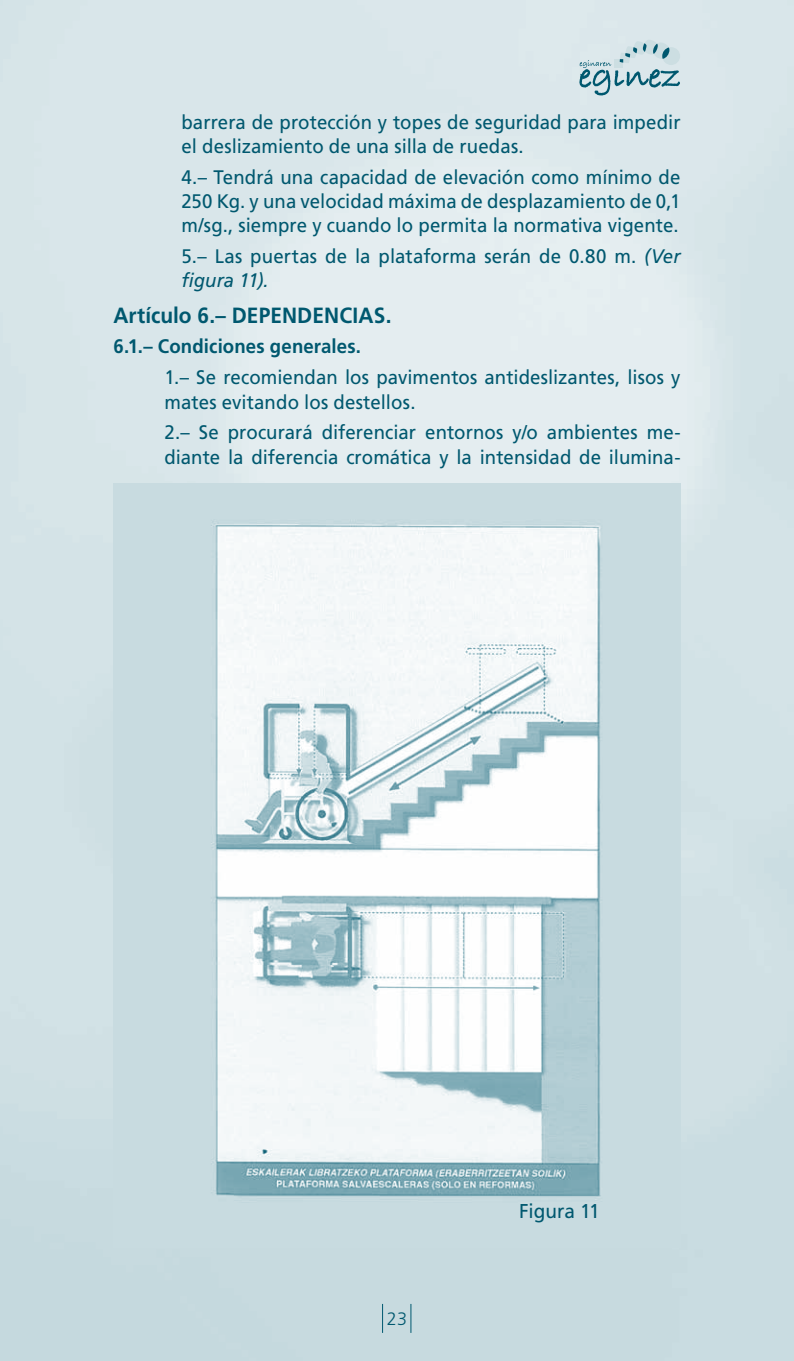
<style>
.page{position:relative;width:794px;height:1361px;background:#fff}
.page>*{position:absolute;margin:0;border:0;box-sizing:border-box;transform-origin:0 0}
.t1{font:700 22px "Frutiger";letter-spacing:.005em;color:#00586f;scale:.95 1}
.t2{font:20px "Frutiger";letter-spacing:-.005em;color:#00586f;scale:.95 1}
.t3{font:19.6px/24.2px "Frutiger";letter-spacing:.005em;color:#00586f;scale:.95 1}
.t4{font:700 19.6px "Frutiger";letter-spacing:.005em;color:#00586f;scale:.95 1}
.t5{font:300 18px "Frutiger";color:#00586f}
.s1{font-style:italic}
</style>
<div class="page">
<div style="left:653px;top:42px;width:16px;height:17px;background:#d6e3e7;border-radius:50%"></div>
<div style="left:643px;top:40px;width:15px;height:15px;background:#ccdee2;border-radius:6px"></div>
<svg style="left:633px;top:41px;width:13px;height:14px"></svg>
<svg style="left:579px;top:43px;width:101px;height:52px;background:#b4cdd4"></svg>
<svg style="left:382px;top:1304px;width:1px;height:29px"></svg>
<svg style="left:410px;top:1304px;width:1px;height:29px"></svg>
<img style="left:113px;top:483px;width:567px;height:764px">
<p class="t3" style="left:181px;top:110px;width:527px">barrera de protección y topes de seguridad para impedir el deslizamiento de una silla de ruedas.</p>
<p class="t3" style="left:181px;top:165px;width:527px;text-align:justify">4.– Tendrá una capacidad de elevación como mínimo de 250 Kg. y una velocidad máxima de desplazamiento de 0,1 m/sg., siempre y cuando lo permita la normativa vigente.</p>
<p class="t3" style="left:181px;top:244px;width:527px">5.– Las puertas de la plataforma serán de 0.80 m. <span class="s1">(Ver figura 11).</span></p>
<p class="t1" style="left:113px;top:302px;width:294px">Artículo 6.– DEPENDENCIAS.</p>
<p class="t4" style="left:113px;top:335px;width:262px">6.1.– Condiciones generales.</p>
<p class="t3" style="left:164px;top:365px;width:545px">1.– Se recomiendan los pavimentos antideslizantes, lisos y mates evitando los destellos.</p>
<p class="t3" style="left:164px;top:420px;width:545px">2.– Se procurará diferenciar entornos y/o ambientes me&shy;diante la diferencia cromática y la intensidad de ilumina-</p>
<p class="t5" style="left:387px;top:1308px;width:22px">23</p>
<p class="t2" style="left:519px;top:1199px;width:86px">Figura 11</p>
</div>
